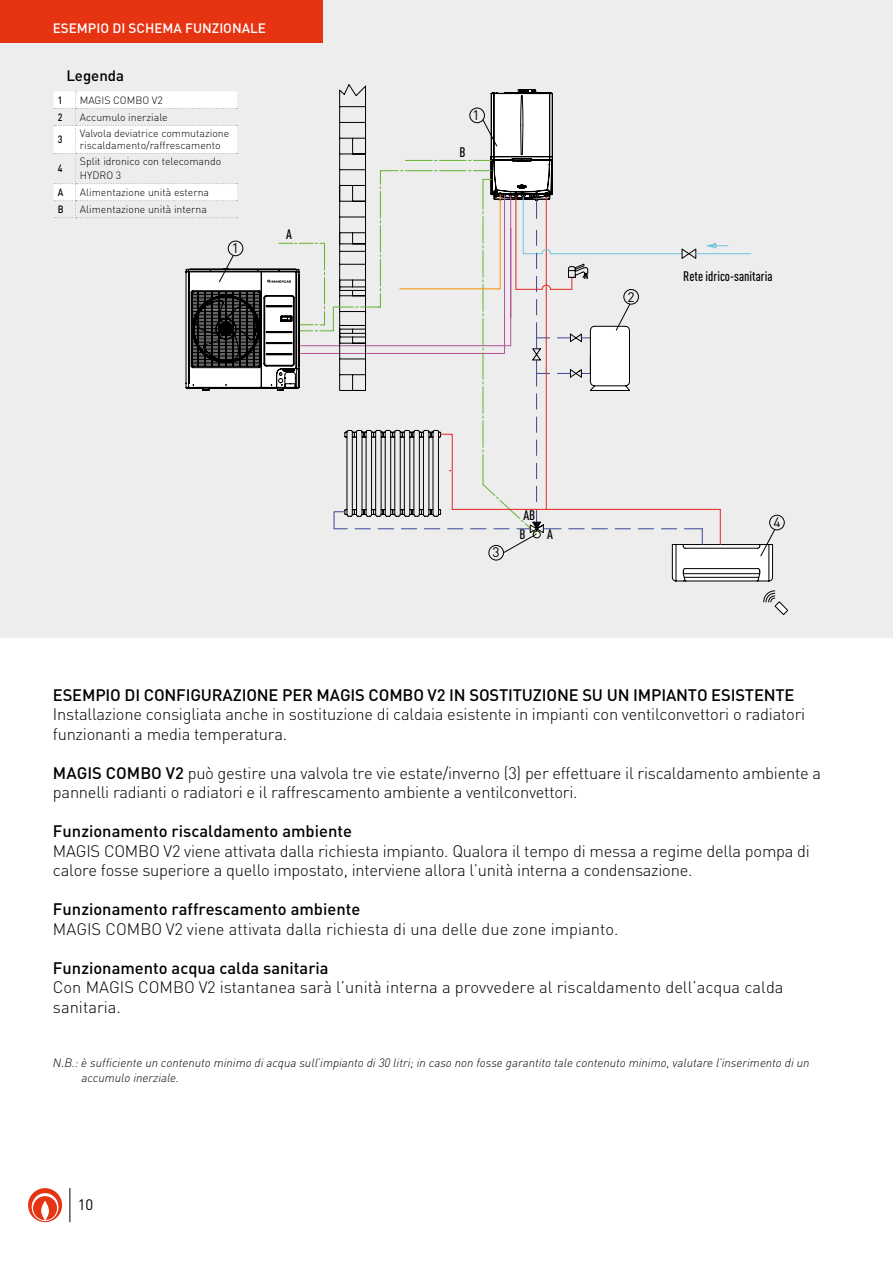
<style>
.page{position:relative;width:893px;height:1263px;background:#fff}
.page>*{position:absolute;margin:0;border:0;box-sizing:border-box;transform-origin:0 0}
.t1{font:300 16.5px/19.5px "DIN";letter-spacing:-.015em;color:#000}
.t2{font:500 16.5px "DIN";color:#000}
.t3{font:500 15px "DIN";color:#000}
.t4{font:15px "DIN";color:#000}
.t5{font:500 13.65px/19.4px "DIN Cond";color:#000}
.t6{font:13.65px "DIN";color:#000}
.t7{font:500 13.5px "DIN";color:#fff}
.t8{font:italic 300 12px/15px "DIN";color:#000}
.t9{font:300 10.5px/12px "DIN";color:#000}
.t10{font:500 10.5px "DIN";color:#000;scale:.85 1}
.s1{font-weight:500}
</style>
<div class="page">
<div style="left:0;top:0;width:893px;height:638px;background:#ededed"></div>
<svg style="left:54px;top:84px;width:734px;height:531px"></svg>
<hr style="left:70px;top:1188px;width:1px;height:34px;background:#000">
<svg style="left:28px;top:1188px;width:34px;height:34px"></svg>
<div style="left:0;top:0;width:323px;height:43px;background:#e63312"></div>
<p class="t7" style="left:53px;top:19px;width:215px">ESEMPIO DI SCHEMA FUNZIONALE</p>
<p class="t3" style="left:66px;top:66px;width:59px">Legenda</p>
<p class="t10" style="left:58px;top:93px;width:7px">1</p>
<p class="t9" style="left:80px;top:94px;width:85px">MAGIS COMBO V2</p>
<p class="t10" style="left:58px;top:110px;width:7px">2</p>
<p class="t9" style="left:80px;top:111px;width:89px">Accumulo inerziale</p>
<p class="t10" style="left:58px;top:133px;width:7px">3</p>
<p class="t9" style="left:80px;top:127px;width:151px">Valvola deviatrice commutazione riscaldamento/raffrescamento</p>
<p class="t10" style="left:58px;top:162px;width:7px">4</p>
<p class="t9" style="left:80px;top:154px;width:143px;line-height:14.2px">Split idronico con telecomando<br>HYDRO 3</p>
<p class="t10" style="left:58px;top:185px;width:8px">A</p>
<p class="t9" style="left:80px;top:186px;width:131px">Alimentazione unità esterna</p>
<p class="t10" style="left:58px;top:202px;width:8px">B</p>
<p class="t9" style="left:80px;top:203px;width:129px">Alimentazione unità interna</p>
<p class="t6" style="left:232px;top:240px;width:9px">1</p>
<p class="t5" style="left:286px;top:224px;width:7px">A</p>
<p class="t6" style="left:473px;top:107px;width:9px">1</p>
<p class="t5" style="left:459px;top:142px;width:8px">B</p>
<p class="t6" style="left:628px;top:288px;width:9px">2</p>
<p class="t5" style="left:683px;top:266px;width:91px">Rete idrico-sanitaria</p>
<p class="t6" style="left:493px;top:544px;width:9px">3</p>
<p class="t5" style="left:520px;top:505px;width:17px">AB<br>B</p>
<p class="t5" style="left:547px;top:524px;width:7px">A</p>
<p class="t6" style="left:773px;top:514px;width:9px">4</p>
<p class="t2" style="left:53px;top:684px;width:743px">ESEMPIO DI CONFIGURAZIONE PER MAGIS COMBO V2 IN SOSTITUZIONE SU UN IMPIANTO ESISTENTE</p>
<p class="t1" style="left:53px;top:704px;width:754px">Installazione consigliata anche in sostituzione di caldaia esistente in impianti con ventilconvettori o radiatori funzionanti a media temperatura.</p>
<p class="t1" style="left:53px;top:763px;width:770px"><span class="s1">MAGIS COMBO V2</span> può gestire una valvola tre vie estate/inverno (3) per effettuare il riscaldamento ambiente a pannelli radianti o radiatori e il raffrescamento ambiente a ventilconvettori.</p>
<p class="t2" style="left:53px;top:821px;width:300px">Funzionamento riscaldamento ambiente</p>
<p class="t1" style="left:53px;top:841px;width:758px">MAGIS COMBO V2 viene attivata dalla richiesta impianto. Qualora il tempo di messa a regime della pompa di calore fosse superiore a quello impostato, interviene allora l’unità interna a condensazione.</p>
<p class="t2" style="left:53px;top:899px;width:309px">Funzionamento raffrescamento ambiente</p>
<p class="t1" style="left:53px;top:919px;width:567px">MAGIS COMBO V2 viene attivata dalla richiesta di una delle due zone impianto.</p>
<p class="t2" style="left:53px;top:957px;width:277px">Funzionamento acqua calda sanitaria</p>
<p class="t1" style="left:53px;top:977px;width:732px">Con MAGIS COMBO V2 istantanea sarà l’unità interna a provvedere al riscaldamento dell’acqua calda sanitaria.</p>
<p class="t8" style="left:81px;top:1055px;width:729px;text-indent:-28px">N.B.: è sufficiente un contenuto minimo di acqua sull’impianto di 30 litri; in caso non fosse garantito tale contenuto minimo, valutare l’inserimento di un accumulo inerziale.</p>
<p class="t4" style="left:78px;top:1196px;width:17px">10</p>
</div>
